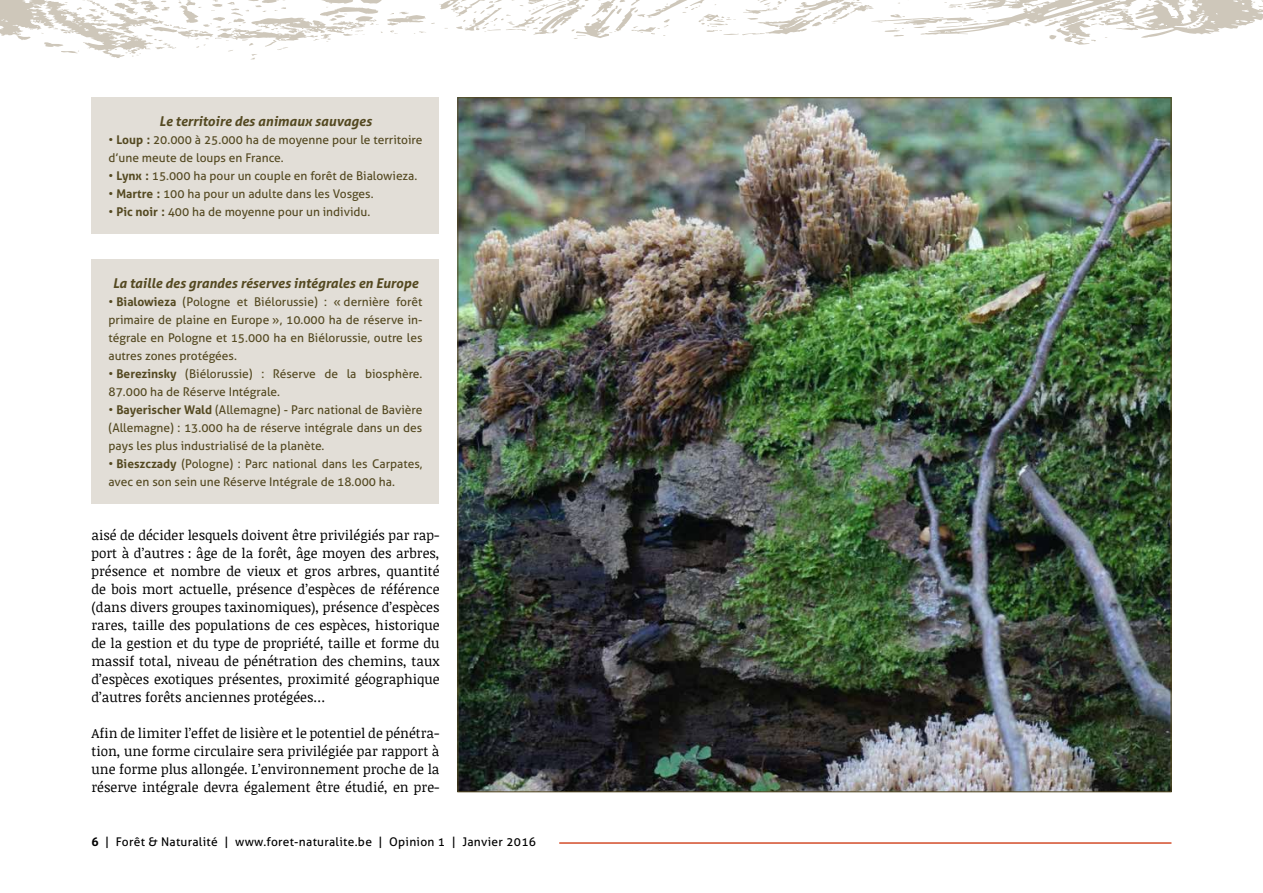
<style>
.page{position:relative;width:1263px;height:893px;background:#fff}
.page>*{position:absolute;margin:0;border:0;box-sizing:border-box;transform-origin:0 0}
.t1{font:13.5px/18px "Noticia Text";color:#000;text-align:justify}
.t2{font:italic 700 13.5px "Aller";color:#544921}
.t3{font:12px/18px "Aller";color:#544921}
.t4{font:12px "Aller";letter-spacing:.025em;color:#000}
.s1{font-weight:700}
</style>
<div class="page">
<hr style="left:559px;top:842px;width:612px;height:2px;background:#d34d2a">
<div style="left:91px;top:97px;width:348px;height:137px;background:#e2ded7"></div>
<img style="left:459px;top:99px;width:710px;height:691px">
<div style="left:91px;top:259px;width:348px;height:245px;background:#e2ded7"></div>
<svg style="left:0;top:0;width:1263px;height:59px"></svg>
<p class="t2" style="left:159px;top:113px;width:214px">Le territoire des animaux sauvages</p>
<p class="t3" style="left:108px;top:131px;width:315px">• <span class="s1">Loup :</span> 20.000 à 25.000 ha de moyenne pour le territoire d’une meute de loups en France.</p>
<p class="t3" style="left:108px;top:167px;width:310px">• <span class="s1">Lynx :</span> 15.000 ha pour un couple en forêt de Bialowieza.</p>
<p class="t3" style="left:108px;top:185px;width:267px">• <span class="s1">Martre :</span> 100 ha pour un adulte dans les Vosges.</p>
<p class="t3" style="left:108px;top:203px;width:263px">• <span class="s1">Pic noir :</span> 400 ha de moyenne pour un individu.</p>
<p class="t2" style="left:113px;top:275px;width:307px">La taille des grandes réserves intégrales en Europe</p>
<p class="t3" style="left:108px;top:293px;width:315px;text-align:justify">• <span class="s1">Bialowieza</span> (Pologne et Biélorussie) : « dernière forêt primaire de plaine en Europe », 10.000 ha de réserve in&shy;tégrale en Pologne et 15.000 ha en Biélorussie, outre les autres zones protégées.</p>
<p class="t3" style="left:108px;top:365px;width:315px">• <span class="s1">Berezinsky</span> (Biélorussie) : Réserve de la biosphère.<br>87.000 ha de Réserve Intégrale.</p>
<p class="t3" style="left:108px;top:401px;width:315px;text-align:justify">• <span class="s1">Bayerischer Wald</span> (Allemagne) - Parc national de Bavière (Allemagne) : 13.000 ha de réserve intégrale dans un des pays les plus industrialisé de la planète.</p>
<p class="t3" style="left:108px;top:455px;width:315px">• <span class="s1">Bieszczady</span> (Pologne) : Parc national dans les Carpates, avec en son sein une Réserve Intégrale de 18.000 ha.</p>
<p class="t1" style="left:91px;top:526px;width:349px">aisé de décider lesquels doivent être privilégiés par rap&shy;port à d’autres : âge de la forêt, âge moyen des arbres, présence et nombre de vieux et gros arbres, quantité de bois mort actuelle, présence d’espèces de référence (dans divers groupes taxinomiques), présence d’espèces rares, taille des populations de ces espèces, historique de la gestion et du type de propriété, taille et forme du massif total, niveau de pénétration des chemins, taux d’espèces exotiques présentes, proximité géographique d’autres forêts anciennes protégées…</p>
<p class="t1" style="left:91px;top:724px;width:349px">Afin de limiter l’effet de lisière et le potentiel de pénétra&shy;tion, une forme circulaire sera privilégiée par rapport à une forme plus allongée. L’environnement proche de la réserve intégrale devra également être étudié, en pre-</p>
<p class="t4" style="left:91px;top:834px;width:446px"><span class="s1">6</span> | Forêt &amp; Naturalité | www.foret-naturalite.be | Opinion 1 | Janvier 2016</p>
</div>
